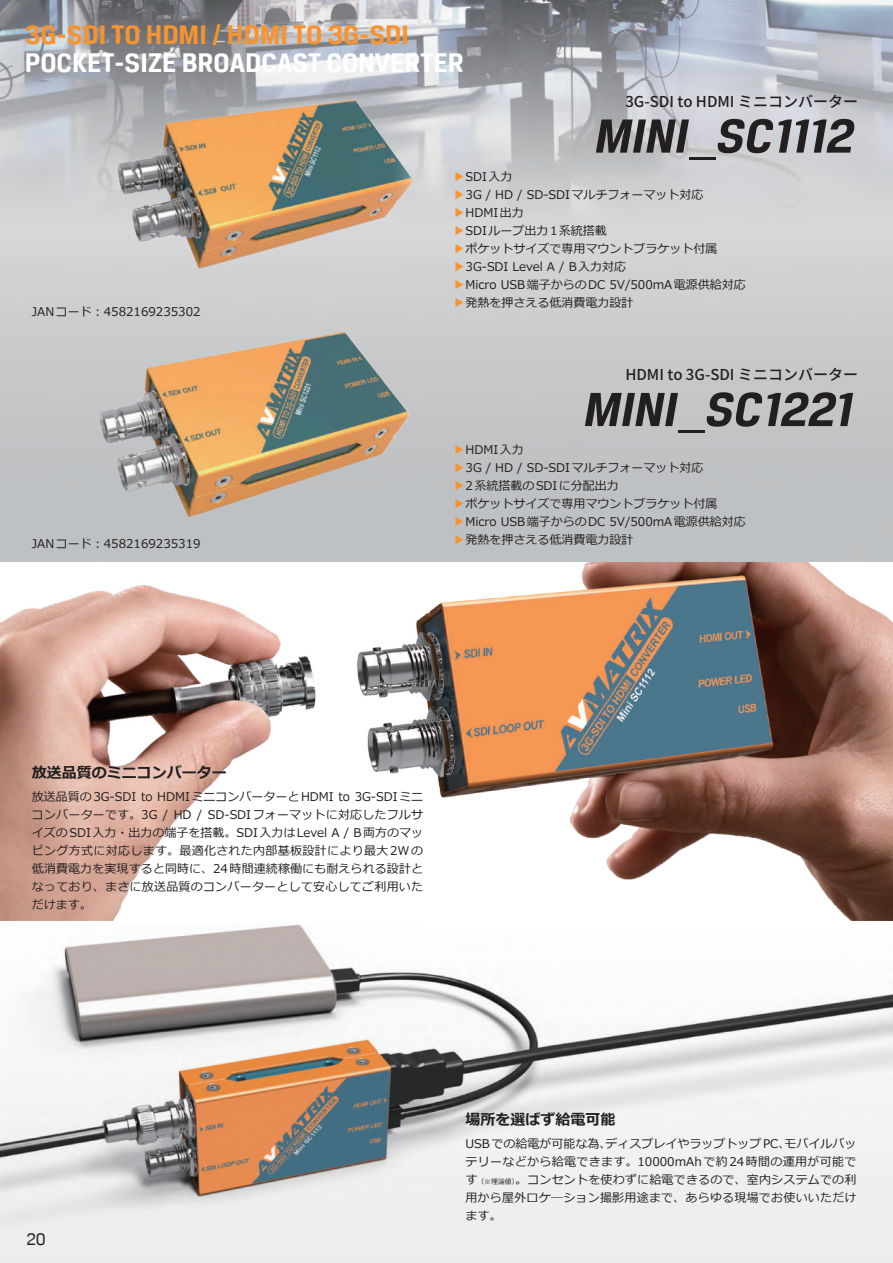
<style>
.page{position:relative;width:893px;height:1263px;background:#fff}
.page>*{position:absolute;margin:0;border:0;box-sizing:border-box;transform-origin:0 0}
.t1{font:italic 700 51px "Breuer Text";color:#231f20}
.t2{font:700 28.5px "Breuer Text";color:#fff}
.t3{font:700 28.5px "Breuer Text";color:#f79330}
.t4{font:18px "Breuer Text";color:#231f20}
.t5{font:500 15px "Noto Sans JP";color:#231f20}
.t6{font:700 15px "Meiryo";color:#231f20}
.t7{font:12px/18px "Meiryo";color:#231f20;text-align:justify}
.s1{font-family:"Noto Sans CJ Kjp";font-weight:300;font-style:normal}
.s2{color:#f79430}
.s3{font-size:6.75px}
</style>
<div class="page">
<img style="left:0;top:924px;width:893px;height:339px">
<img style="left:0;top:561px;width:893px;height:359px">
<img style="left:0;top:0;width:893px;height:561px">
<img style="left:98px;top:330px;width:312px;height:187px">
<img style="left:114px;top:99px;width:299px;height:170px">
<h2 class="t3" style="left:25px;top:19px;width:386px">3G-SDI TO HDMI / HDMI TO 3G-SDI</h2>
<h2 class="t2" style="left:25px;top:47px;width:441px">POCKET-SIZE BROADCAST CONVERTER</h2>
<p class="t5" style="left:625px;top:93px;width:234px">3G-SDI to HDMI ミニコンバーター</p>
<h1 class="t1" style="left:595px;top:108px;width:261px">MINI<span class="s1">_</span>SC1112</h1>
<p class="t7" style="left:32px;top:303px;width:170px">JANコード：4582169235302</p>
<p class="t7" style="left:32px;top:535px;width:170px">JANコード：4582169235319</p>
<p class="t7" style="left:453px;top:168px;width:295px;text-align:left"><span class="s2">▶</span>SDI入力<br><span class="s2">▶</span>3G / HD / SD-SDIマルチフォーマット対応<span class="s2">▶</span>HDMI出力<br><span class="s2">▶</span>SDIループ出力 1系統搭載<br><span class="s2">▶</span>ポケットサイズで専用マウントブラケット付属<span class="s2">▶</span>3G-SDI Level A / B入力対応<br><span class="s2">▶</span>Micro USB端子からの DC 5V/500mA電源供給対応<span class="s2">▶</span>発熱を押さえる低消費電力設計</p>
<p class="t5" style="left:625px;top:366px;width:234px">HDMI to 3G-SDI ミニコンバーター</p>
<h1 class="t1" style="left:584px;top:382px;width:272px">MINI<span class="s1">_</span>SC1221</h1>
<p class="t7" style="left:453px;top:441px;width:295px;text-align:left"><span class="s2">▶</span>HDMI入力<br><span class="s2">▶</span>3G / HD / SD-SDIマルチフォーマット対応<br><span class="s2">▶</span>2系統搭載のSDIに分配出力<br><span class="s2">▶</span>ポケットサイズで専用マウントブラケット付属<span class="s2">▶</span>Micro USB端子からの DC 5V/500mA電源供給対応<span class="s2">▶</span>発熱を押さえる低消費電力設計</p>
<p class="t6" style="left:32px;top:762px;width:197px">放送品質のミニコンバーター</p>
<p class="t7" style="left:32px;top:788px;width:393px">放送品質の 3G-SDI to HDMIミニコンバーターと HDMI to 3G-SDIミニコンバーターです。3G / HD / SD-SDIフォーマットに対応したフルサイズのSDI入力・出力の端子を搭載。SDI入力は Level A / B両方のマッピング方式に対応します。最適化された内部基板設計により最大2Wの低消費電力を実現すると同時に、24時間連続稼働にも耐えられる設計となっており、まさに放送品質のコンバーターとして安心してご利用いただけます。</p>
<h3 class="t4" style="left:26px;top:1229px;width:21px">20</h3>
<p class="t6" style="left:465px;top:1109px;width:151px">場所を選ばず給電可能</p>
<p class="t7" style="left:465px;top:1135px;width:393px">USBでの給電が可能な為、ディスプレイやラップトップ PC、モバイルバッテリーなどから給電できます。10000mAhで約24時間の運用が可能です<span class="s3">（※理論値）</span>。コンセントを使わずに給電できるので、室内システムでの利用から屋外ロケ―ション撮影用途まで、あらゆる現場でお使いいただけます。</p>
</div>
